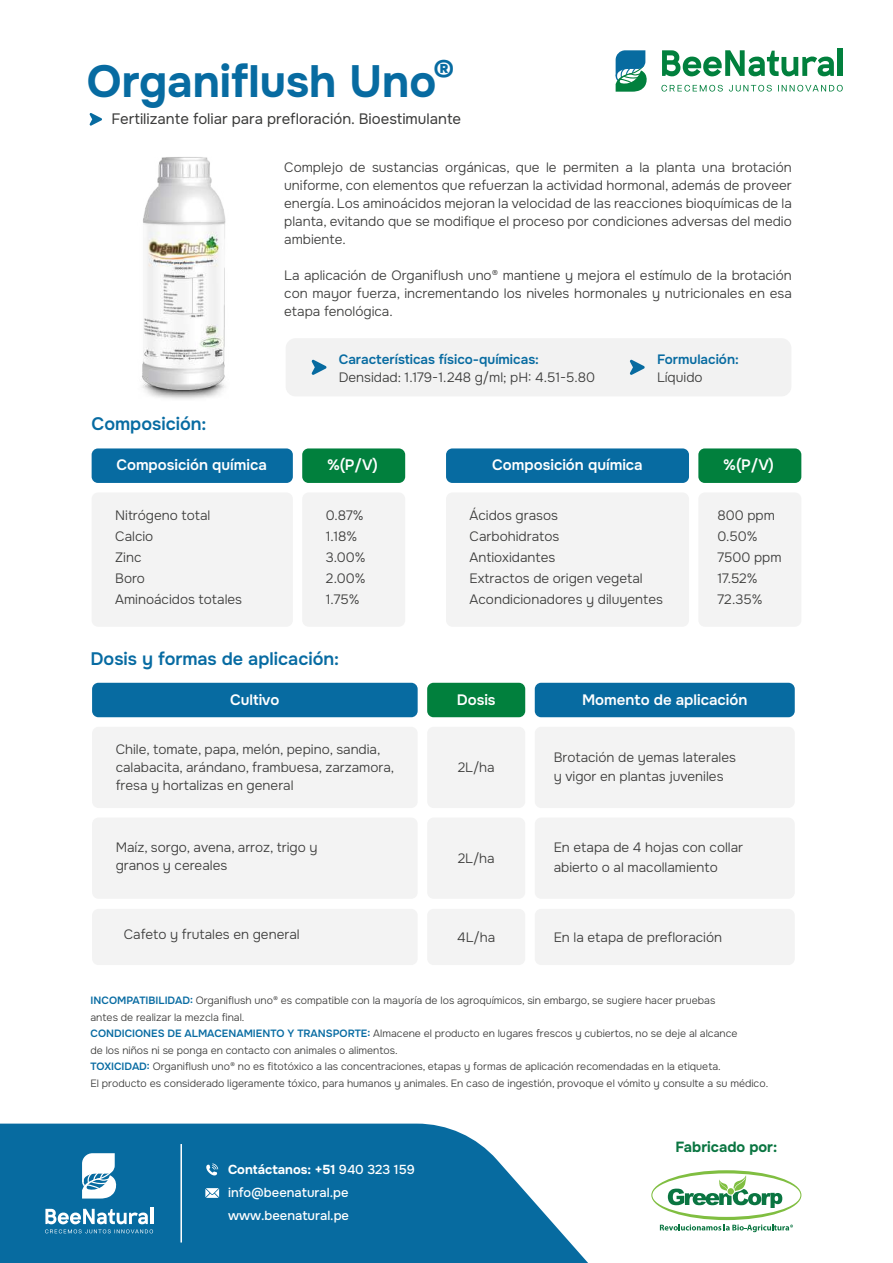
<style>
.page{position:relative;width:893px;height:1263px;background:#fff}
.page>*{position:absolute;margin:0;border:0;box-sizing:border-box;transform-origin:0 0}
.t1{font:700 45px "Onest";color:#076ba1}
.t2{font:600 18px "Onest";color:#076ba2}
.t3{font:600 15px "Onest";color:#fff}
.t4{font:15px "Onest";color:#3c3c3b}
.t5{font:700 14.7px "Onest";color:#0a7541}
.t6{font:300 13.5px/21px "Onest";color:#3c3c3b}
.t7{font:600 13.5px "Onest";color:#076ba1}
.t8{font:500 12.9px/23.1px "Onest";color:#fff}
.t9{font:300 10.5px/16.5px "Onest";color:#3c3c3b}
.s1{font-weight:600;color:#076ba2}
.s2{font-weight:700}
</style>
<div class="page">
<svg style="left:661px;top:85px;width:62px;height:7px"></svg>
<svg style="left:729px;top:85px;width:43px;height:7px"></svg>
<svg style="left:778px;top:85px;width:65px;height:7px"></svg>
<svg style="left:662px;top:50px;width:172px;height:26px"></svg>
<div style="left:838px;top:48px;width:5px;height:28px;background:#01803d"></div>
<svg style="left:615px;top:50px;width:32px;height:42px"></svg>
<svg style="left:89px;top:113px;width:13px;height:13px"></svg>
<svg style="left:0;top:1123px;width:588px;height:140px;fill:#076ba0"></svg>
<svg style="left:45px;top:1209px;width:108px;height:24px"></svg>
<hr style="left:150px;top:1207px;width:3px;height:17px;background:#fff">
<svg style="left:82px;top:1153px;width:35px;height:45px"></svg>
<svg style="left:206px;top:1163px;width:12px;height:12px"></svg>
<hr style="left:180px;top:1144px;width:2px;height:98px;background:#fff">
<svg style="left:205px;top:1188px;width:14px;height:10px"></svg>
<svg style="left:651px;top:1170px;width:150px;height:62px"></svg>
<div style="left:286px;top:338px;width:505px;height:58px;background:#f2f2f2;border-radius:10px"></div>
<svg style="left:311px;top:360px;width:16px;height:15px"></svg>
<svg style="left:630px;top:360px;width:15px;height:15px"></svg>
<div style="left:92px;top:492px;width:201px;height:135px;background:#f3f3f3;border-radius:6px"></div>
<div style="left:92px;top:448px;width:201px;height:35px;background:#076ba1;border-radius:6px"></div>
<div style="left:302px;top:492px;width:103px;height:135px;background:#f3f3f3;border-radius:6px"></div>
<div style="left:302px;top:448px;width:103px;height:35px;background:#01803d;border-radius:6px"></div>
<div style="left:446px;top:492px;width:243px;height:135px;background:#f3f3f3;border-radius:6px"></div>
<div style="left:446px;top:448px;width:243px;height:35px;background:#076ba1;border-radius:6px"></div>
<div style="left:698px;top:492px;width:103px;height:135px;background:#f3f3f3;border-radius:6px"></div>
<div style="left:698px;top:448px;width:103px;height:35px;background:#01803d;border-radius:6px"></div>
<div style="left:92px;top:727px;width:326px;height:81px;background:#f3f3f3;border-radius:6px"></div>
<div style="left:427px;top:727px;width:98px;height:81px;background:#f3f3f3;border-radius:6px"></div>
<div style="left:535px;top:727px;width:260px;height:81px;background:#f3f3f3;border-radius:6px"></div>
<div style="left:92px;top:817px;width:326px;height:82px;background:#f3f3f3;border-radius:6px"></div>
<div style="left:427px;top:817px;width:98px;height:82px;background:#f3f3f3;border-radius:6px"></div>
<div style="left:535px;top:817px;width:260px;height:82px;background:#f3f3f3;border-radius:6px"></div>
<div style="left:92px;top:909px;width:326px;height:56px;background:#f3f3f3;border-radius:6px"></div>
<div style="left:427px;top:909px;width:98px;height:56px;background:#f3f3f3;border-radius:6px"></div>
<div style="left:535px;top:909px;width:260px;height:56px;background:#f3f3f3;border-radius:6px"></div>
<div style="left:92px;top:683px;width:326px;height:34px;background:#076ba1;border-radius:6px"></div>
<div style="left:427px;top:683px;width:98px;height:34px;background:#01803d;border-radius:6px"></div>
<div style="left:535px;top:683px;width:260px;height:34px;background:#076ba1;border-radius:6px"></div>
<img style="left:142px;top:157px;width:84px;height:242px">
<h1 class="t1" style="left:87px;top:53px;width:369px">Organiflush Uno®</h1>
<p class="t4" style="left:112px;top:110px;width:351px">Fertilizante foliar para prefloración. Bioestimulante</p>
<h2 class="t2" style="left:92px;top:413px;width:116px">Composición:</h2>
<p class="t3" style="left:116px;top:456px;width:152px">Composición química</p>
<p class="t6" style="left:115px;top:505px;width:128px">Nitrógeno total<br>Calcio<br>Zinc<br>Boro<br>Aminoácidos totales</p>
<p class="t6" style="left:284px;top:158px;width:509px;line-height:18px;text-align:justify">Complejo de sustancias orgánicas, que le permiten a la planta una brotación uniforme, con elementos que refuerzan la actividad hormonal, además de proveer energía. Los aminoácidos mejoran la velocidad de las reacciones bioquímicas de la planta, evitando que se modifique el proceso por condiciones adversas del medio ambiente.</p>
<p class="t6" style="left:284px;top:266px;width:509px;line-height:18px;text-align:justify">La aplicación de Organiflush uno® mantiene y mejora el estímulo de la brotación con mayor fuerza, incrementando los niveles hormonales y nutricionales en esa etapa fenológica.</p>
<p class="t7" style="left:339px;top:351px;width:202px">Características físico-químicas:</p>
<p class="t6" style="left:339px;top:367px;width:258px">Densidad: 1.179-1.248 g/ml; pH: 4.51-5.80</p>
<p class="t7" style="left:657px;top:351px;width:83px">Formulación:</p>
<p class="t6" style="left:657px;top:367px;width:47px">Líquido</p>
<p class="t3" style="left:327px;top:456px;width:52px">%(P/V)</p>
<p class="t6" style="left:326px;top:505px;width:41px">0.87%<br>1.18%<br>3.00%<br>2.00%<br>1.75%</p>
<p class="t3" style="left:492px;top:456px;width:152px">Composición química</p>
<p class="t6" style="left:470px;top:505px;width:195px">Ácidos grasos<br>Carbohidratos<br>Antioxidantes<br>Extractos de origen vegetal<br>Acondicionadores y diluyentes</p>
<p class="t3" style="left:723px;top:456px;width:52px">%(P/V)</p>
<p class="t6" style="left:717px;top:505px;width:66px">800 ppm<br>0.50%<br>7500 ppm<br>17.52%<br>72.35%</p>
<h2 class="t2" style="left:91px;top:647px;width:250px">Dosis y formas de aplicación:</h2>
<p class="t3" style="left:230px;top:690px;width:51px">Cultivo</p>
<p class="t3" style="left:457px;top:690px;width:40px">Dosis</p>
<p class="t3" style="left:582px;top:690px;width:167px">Momento de aplicación</p>
<p class="t6" style="left:116px;top:740px;width:280px;line-height:18px">Chile, tomate, papa, melón, pepino, sandia, calabacita, arándano, frambuesa, zarzamora, fresa y hortalizas en general</p>
<p class="t6" style="left:458px;top:757px;width:39px">2L/ha</p>
<p class="t6" style="left:554px;top:747px;width:184px;line-height:19.5px">Brotación de yemas laterales y vigor en plantas juveniles</p>
<p class="t6" style="left:116px;top:838px;width:203px;line-height:18px">Maíz, sorgo, avena, arroz, trigo y granos y cereales</p>
<p class="t6" style="left:458px;top:848px;width:39px">2L/ha</p>
<p class="t6" style="left:554px;top:838px;width:191px;line-height:19.5px">En etapa de 4 hojas con collar abierto o al macollamiento</p>
<p class="t6" style="left:124px;top:924px;width:177px">Cafeto y frutales en general</p>
<p class="t6" style="left:457px;top:927px;width:39px">4L/ha</p>
<p class="t6" style="left:554px;top:927px;width:170px">En la etapa de prefloración</p>
<p class="t9" style="left:91px;top:993px;width:679px"><span class="s1">INCOMPATIBILIDAD:</span> Organiflush uno® es compatible con la mayoría de los agroquímicos, sin embargo, se sugiere hacer pruebas<br>antes de realizar la mezcla final.<br><span class="s1">CONDICIONES DE ALMACENAMIENTO Y TRANSPORTE:</span> Almacene el producto en lugares frescos y cubiertos, no se deje al alcance<br>de los niños ni se ponga en contacto con animales o alimentos.<br><span class="s1">TOXICIDAD:</span> Organiflush uno® no es fitotóxico a las concentraciones, etapas y formas de aplicación recomendadas en la etiqueta.<br>El producto es considerado ligeramente tóxico, para humanos y animales. En caso de ingestión, provoque el vómito y consulte a su médico.</p>
<p class="t8" style="left:228px;top:1158px;width:188px"><span class="s2">Contáctanos: +51</span> 940 323 159 info@beenatural.pe www.beenatural.pe</p>
<p class="t5" style="left:676px;top:1137px;width:103px">Fabricado por:</p>
</div>
